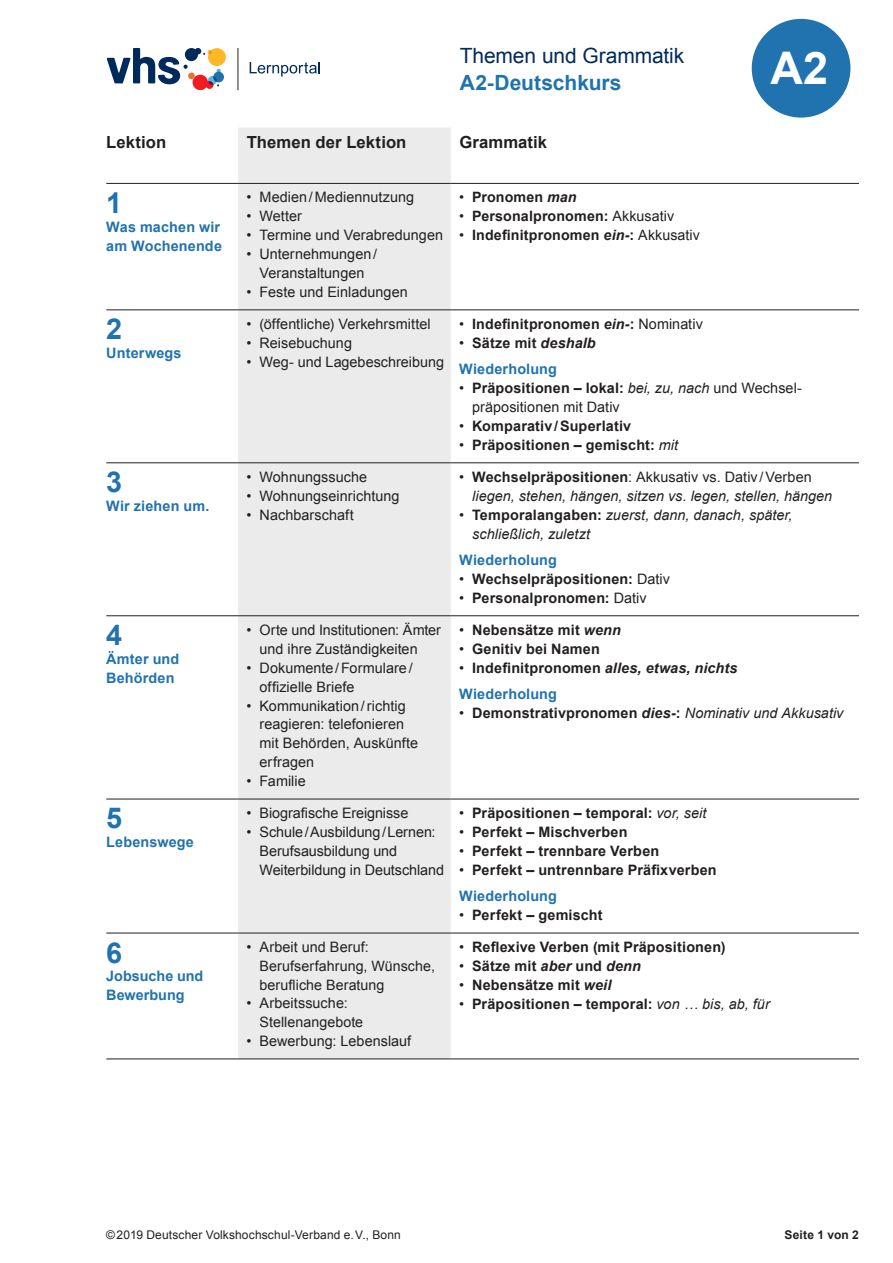
<style>
.page{position:relative;width:893px;height:1263px;background:#fff}
.page>*{position:absolute;margin:0;border:0;box-sizing:border-box;transform-origin:0 0}
.t1{font:700 45px "Arial";color:#fff}
.t2{font:700 28.8px "Arial";color:#2073ae}
.t3{font:21px "Arial";letter-spacing:-.005em;color:#002a5c}
.t4{font:700 21px "Arial";color:#2073ae}
.t5{font:700 16.65px "Arial";letter-spacing:.005em;color:#231f20}
.t6{font:14.4px/18.9px "Arial";letter-spacing:.005em;color:#231f20}
.t7{font:700 14.4px/26.5px "Arial";letter-spacing:.01em;color:#231f20}
.t8{font:italic 14.4px/18.9px "Arial";letter-spacing:.005em;color:#231f20}
.t9{font:700 14.4px/18.9px "Arial";letter-spacing:.01em;color:#2073ae}
.t10{font:italic 700 14.4px/26.5px "Arial";letter-spacing:.005em;color:#231f20}
.t11{font:700 14.25px "Arial";letter-spacing:.01em;color:#231f20}
.t12{font:14.25px/18.8px "Arial";letter-spacing:.005em;color:#231f20}
.t13{font:12px "Arial";letter-spacing:.01em;color:#231f20}
.t14{font:700 12px "Arial";letter-spacing:.02em;color:#231f20}
.s1{font-weight:400}
.s2{font-style:italic}
.s3{font-weight:400;font-size:14.4px}
.s4{font-weight:400;color:#231f20}
.s5{color:#231f20}
.s6{font-style:italic;color:#231f20}
.s7{font-weight:700}
.s8{font-weight:400;font-style:italic}
.s9{font-style:normal}
.s10{font-weight:700;font-style:normal}
.s11{font-weight:400;font-style:normal}
.s12{font-style:normal;color:#2073ae}
.s13{color:#2073ae}
</style>
<div class="page">
<div style="left:238px;top:128px;width:213px;height:930px;background:#ebebec"></div>
<hr style="left:106px;top:183px;width:132px;height:1px;background:#231f20">
<hr style="left:238px;top:183px;width:213px;height:1px;background:#231f20">
<hr style="left:451px;top:183px;width:408px;height:1px;background:#231f20">
<hr style="left:106px;top:309px;width:132px;height:1px;background:#231f20">
<hr style="left:238px;top:309px;width:213px;height:1px;background:#231f20">
<hr style="left:451px;top:309px;width:408px;height:1px;background:#231f20">
<hr style="left:106px;top:462px;width:132px;height:1px;background:#231f20">
<hr style="left:238px;top:462px;width:213px;height:1px;background:#231f20">
<hr style="left:451px;top:462px;width:408px;height:1px;background:#231f20">
<hr style="left:106px;top:615px;width:132px;height:1px;background:#231f20">
<hr style="left:238px;top:615px;width:213px;height:1px;background:#231f20">
<hr style="left:451px;top:615px;width:408px;height:1px;background:#231f20">
<hr style="left:106px;top:799px;width:132px;height:1px;background:#231f20">
<hr style="left:238px;top:799px;width:213px;height:1px;background:#231f20">
<hr style="left:451px;top:799px;width:408px;height:1px;background:#231f20">
<hr style="left:106px;top:933px;width:132px;height:1px;background:#231f20">
<hr style="left:238px;top:933px;width:213px;height:1px;background:#231f20">
<hr style="left:451px;top:933px;width:408px;height:1px;background:#231f20">
<hr style="left:106px;top:1058px;width:132px;height:1px;background:#231f20">
<hr style="left:238px;top:1058px;width:213px;height:1px;background:#231f20">
<hr style="left:451px;top:1058px;width:408px;height:1px;background:#231f20">
<hr style="left:238px;top:48px;width:1px;height:42px;background:#231f20">
<svg style="left:107px;top:48px;width:119px;height:42px"></svg>
<svg style="left:250px;top:62px;width:70px;height:15px"></svg>
<div style="left:752px;top:19px;width:98px;height:99px;background:#2073ae;border-radius:50%"></div>
<h3 class="t3" style="left:460px;top:42px;width:226px">Themen und Grammatik</h3>
<h3 class="t4" style="left:460px;top:69px;width:163px">A2-Deutschkurs</h3>
<p class="t5" style="left:106px;top:131px;width:62px">Lektion</p>
<p class="t5" style="left:247px;top:131px;width:161px">Themen der Lektion</p>
<p class="t5" style="left:459px;top:131px;width:89px">Grammatik</p>
<h2 class="t2" style="left:106px;top:184px;width:18px">1</h2>
<p class="t9" style="left:106px;top:218px;width:117px">Was machen wir am Wochenende</p>
<p class="t6" style="left:247px;top:188px;width:169px">• Medien/Mediennutzung</p>
<p class="t6" style="left:247px;top:207px;width:57px">• Wetter</p>
<p class="t6" style="left:247px;top:226px;width:198px">• Termine und Verabredungen</p>
<p class="t6" style="left:247px;top:245px;width:132px;text-align:center">• Unternehmungen/<br>Veranstaltungen</p>
<p class="t6" style="left:247px;top:283px;width:163px">• Feste und Einladungen</p>
<p class="t11" style="left:459px;top:188px;width:119px"><span class="s1">•</span> Pronomen <span class="s2">man</span></p>
<p class="t11" style="left:459px;top:207px;width:216px"><span class="s1">•</span> Personalpronomen: <span class="s1">Akkusativ</span></p>
<p class="t11" style="left:459px;top:225px;width:242px"><span class="s1">•</span> Indefinitpronomen <span class="s2">ein-</span>: <span class="s1">Akkusativ</span></p>
<h1 class="t1" style="left:770px;top:38px;width:59px">A2</h1>
<h2 class="t2" style="left:106px;top:310px;width:18px">2</h2>
<p class="t9" style="left:106px;top:344px;width:77px">Unterwegs</p>
<p class="t6" style="left:247px;top:314px;width:186px">• (öffentliche) Verkehrsmittel</p>
<p class="t6" style="left:247px;top:333px;width:107px">• Reisebuchung</p>
<p class="t6" style="left:247px;top:352px;width:199px">• Weg- und Lagebeschreibung</p>
<p class="t11" style="left:459px;top:314px;width:245px"><span class="s1">•</span> Indefinitpronomen <span class="s2">ein-</span>: <span class="s3">Nominativ</span></p>
<p class="t9" style="left:459px;top:330px;width:138px;line-height:26.5px"><span class="s4">•</span> <span class="s5">Sätze mit</span> <span class="s6">deshalb<br></span>Wiederholung</p>
<p class="t6" style="left:472px;top:379px;width:330px;text-indent:-13px">• <span class="s7">Präpositionen – lokal:</span> <span class="s2">bei, zu, nach</span> und Wechsel&shy;präpositionen mit Dativ</p>
<p class="t7" style="left:459px;top:413px;width:173px"><span class="s1">•</span> Komparativ/Superlativ</p>
<p class="t7" style="left:459px;top:432px;width:220px"><span class="s1">•</span> Präpositionen – gemischt: <span class="s8">mit</span></p>
<h2 class="t2" style="left:106px;top:463px;width:18px">3</h2>
<p class="t9" style="left:106px;top:497px;width:105px">Wir ziehen um.</p>
<p class="t6" style="left:247px;top:467px;width:122px">• Wohnungssuche</p>
<p class="t6" style="left:247px;top:486px;width:154px">• Wohnungseinrichtung</p>
<p class="t6" style="left:247px;top:505px;width:109px">• Nachbarschaft</p>
<p class="t8" style="left:472px;top:467px;width:362px;text-indent:-13px"><span class="s9">•</span> <span class="s10">Wechselpräpositionen</span><span class="s9">: Akkusativ vs. Dativ/Verben </span>liegen, stehen, hängen, sitzen vs. legen, stellen, hängen</p>
<p class="t8" style="left:472px;top:505px;width:322px;text-indent:-13px"><span class="s9">•</span> <span class="s10">Temporalangaben:</span> zuerst, dann, danach, später, schließlich, zuletzt</p>
<p class="t9" style="left:459px;top:551px;width:99px">Wiederholung</p>
<p class="t7" style="left:459px;top:566px;width:212px"><span class="s1">•</span> Wechselpräpositionen: <span class="s1">Dativ</span></p>
<p class="t7" style="left:459px;top:585px;width:189px"><span class="s1">•</span> Personalpronomen: <span class="s1">Dativ</span></p>
<h2 class="t2" style="left:106px;top:616px;width:18px">4</h2>
<p class="t9" style="left:106px;top:650px;width:74px">Ämter und<br>Behörden</p>
<p class="t6" style="left:259px;top:620px;width:183px;text-indent:-13px">• Orte und Institutionen: Ämter und ihre Zuständigkeiten</p>
<p class="t6" style="left:259px;top:658px;width:155px;text-indent:-13px">• Dokumente/Formulare/ offizielle Briefe</p>
<p class="t6" style="left:259px;top:696px;width:160px;text-indent:-13px">• Kommunikation/richtig reagieren: telefonieren mit Behörden, Auskünfte erfragen</p>
<p class="t6" style="left:247px;top:772px;width:61px">• Familie</p>
<p class="t7" style="left:459px;top:617px;width:163px"><span class="s1">•</span> Nebensätze mit <span class="s2">wenn</span></p>
<p class="t7" style="left:459px;top:636px;width:142px"><span class="s1">•</span> Genitiv bei Namen</p>
<p class="t10" style="left:459px;top:655px;width:280px"><span class="s11">•</span> <span class="s9">Indefinitpronomen</span> alles, etwas, nichts<br><span class="s12">Wiederholung</span></p>
<p class="t7" style="left:459px;top:700px;width:386px"><span class="s1">•</span> Demonstrativpronomen <span class="s2">dies-</span>: <span class="s8">Nominativ und Akkusativ</span></p>
<h2 class="t2" style="left:106px;top:799px;width:18px">5</h2>
<p class="t9" style="left:106px;top:833px;width:89px">Lebenswege</p>
<p class="t6" style="left:247px;top:804px;width:163px">• Biografische Ereignisse</p>
<p class="t6" style="left:259px;top:822px;width:186px;text-indent:-13px">• Schule/Ausbildung/Lernen:<br>Berufsausbildung und<br>Weiterbildung in Deutschland</p>
<p class="t7" style="left:459px;top:800px;width:249px"><span class="s1">•</span> Präpositionen – temporal: <span class="s8">vor, seit</span></p>
<p class="t7" style="left:459px;top:819px;width:170px"><span class="s1">•</span> Perfekt – Mischverben</p>
<p class="t7" style="left:459px;top:838px;width:202px"><span class="s1">•</span> Perfekt – trennbare Verben</p>
<p class="t7" style="left:459px;top:857px;width:259px"><span class="s1">•</span> Perfekt – untrennbare Präfixverben<br><span class="s13">Wiederholung</span></p>
<p class="t7" style="left:459px;top:902px;width:145px"><span class="s1">•</span> Perfekt – gemischt</p>
<h2 class="t2" style="left:106px;top:933px;width:18px">6</h2>
<p class="t9" style="left:106px;top:967px;width:99px">Jobsuche und<br>Bewerbung</p>
<p class="t6" style="left:247px;top:938px;width:124px">• Arbeit und Beruf:</p>
<p class="t12" style="left:259px;top:956px;width:177px">Berufserfahrung, Wünsche, berufliche Beratung</p>
<p class="t6" style="left:247px;top:994px;width:103px">• Arbeitssuche:</p>
<p class="t12" style="left:259px;top:1013px;width:105px">Stellenangebote</p>
<p class="t6" style="left:247px;top:1032px;width:166px">• Bewerbung: Lebenslauf</p>
<p class="t7" style="left:459px;top:934px;width:268px"><span class="s1">•</span> Reflexive Verben (mit Präpositionen)</p>
<p class="t7" style="left:459px;top:953px;width:183px"><span class="s1">•</span> Sätze mit <span class="s2">aber</span> und <span class="s2">denn</span></p>
<p class="t7" style="left:459px;top:972px;width:154px"><span class="s1">•</span> Nebensätze mit <span class="s2">weil</span></p>
<p class="t7" style="left:459px;top:991px;width:312px"><span class="s1">•</span> Präpositionen – temporal: <span class="s8">von … bis, ab, für</span></p>
<p class="t13" style="left:106px;top:1227px;width:296px">©2019 Deutscher Volkshochschul-Verband e.V., Bonn</p>
<p class="t14" style="left:784px;top:1227px;width:76px">Seite 1 von 2</p>
</div>
